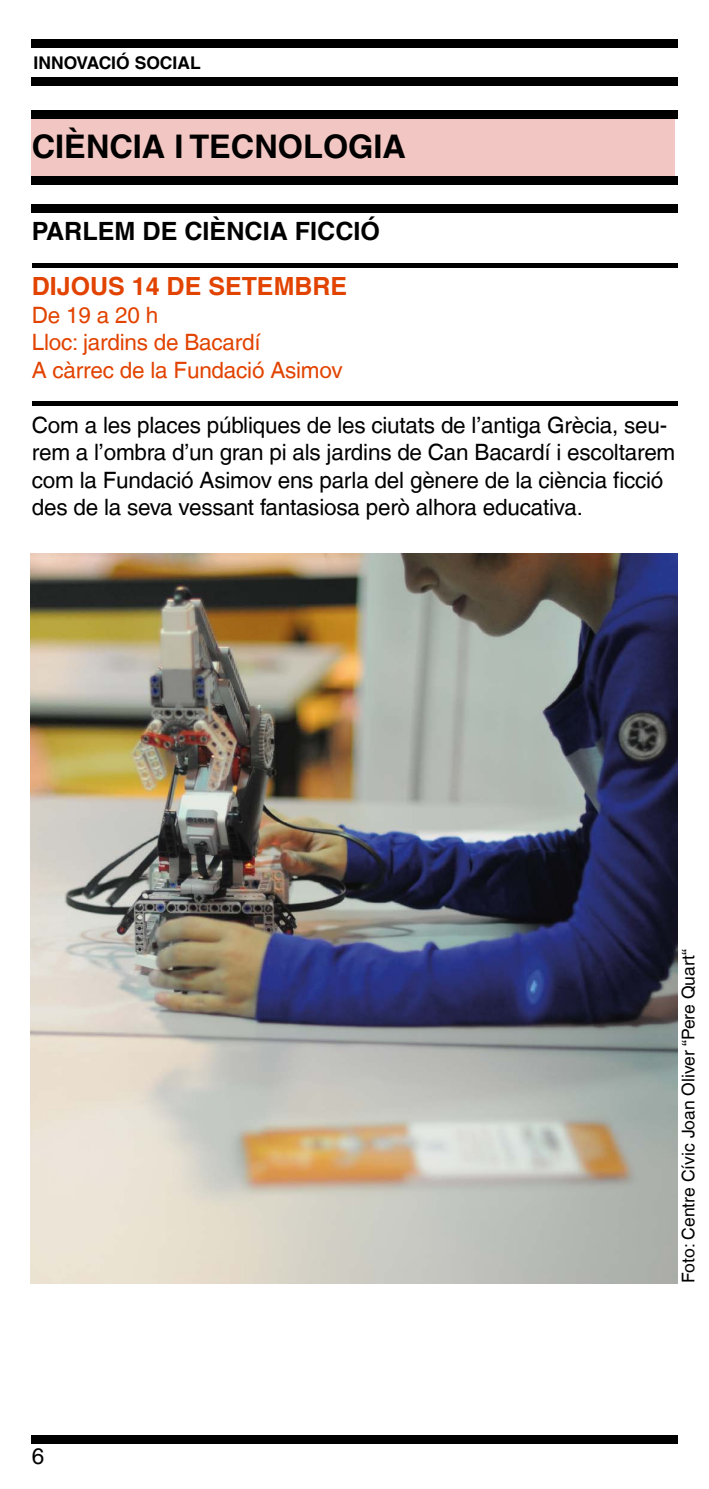
<style>
.page{position:relative;width:709px;height:1489px;background:#fff}
.page>*{position:absolute;margin:0;border:0;box-sizing:border-box;transform-origin:0 0}
.t1{font:700 32.5px "Helvetica LT";color:#000}
.t2{font:700 25.25px "Helvetica LT";color:#000}
.t3{font:700 25px "Helvetica LT";color:#e24301}
.t4{font:22.5px/27.5px "Helvetica LT";letter-spacing:-.01em;color:#000}
.t5{font:22.5px/27.5px "Helvetica LT";letter-spacing:-.01em;color:#e24301}
.t6{font:17.5px "Helvetica LT";color:#000}
.t7{font:700 17.5px "Helvetica LT";color:#000}
</style>
<div class="page">
<div style="left:32px;top:39px;width:646px;height:8px;background:#000"></div>
<div style="left:32px;top:77px;width:646px;height:9px;background:#000"></div>
<div style="left:32px;top:1434px;width:646px;height:9px;background:#000"></div>
<div style="left:32px;top:113px;width:643px;height:69px;background:#f2c6c2"></div>
<div style="left:32px;top:110px;width:646px;height:9px;background:#000"></div>
<div style="left:32px;top:176px;width:646px;height:9px;background:#000"></div>
<div style="left:32px;top:204px;width:646px;height:9px;background:#000"></div>
<hr style="left:32px;top:264px;width:645px;height:4px;background:#000">
<hr style="left:32px;top:401px;width:645px;height:4px;background:#000">
<img style="left:31px;top:553px;width:646px;height:729px">
<p class="t7" style="left:34px;top:52px;width:169px">INNOVACIÓ SOCIAL</p>
<h1 class="t1" style="left:32px;top:126px;width:376px">CIÈNCIA I TECNOLOGIA</h1>
<p class="t2" style="left:32px;top:216px;width:350px">PARLEM DE CIÈNCIA FICCIÓ</p>
<p class="t3" style="left:32px;top:271px;width:317px">DIJOUS 14 DE SETEMBRE</p>
<p class="t5" style="left:32px;top:301px;width:312px">De 19 a 20 h<br>Lloc: jardins de Bacardí<br>A càrrec de la Fundació Asimov</p>
<p class="t4" style="left:32px;top:411px;width:645px">Com a les places públiques de les ciutats de l’antiga Grècia, seu&shy;rem a l’ombra d’un gran pi als jardins de Can Bacardí i escoltarem com la Fundació Asimov ens parla del gènere de la ciència ficció des de la seva vessant fantasiosa però alhora educativa.</p>
<p class="t4" style="left:32px;top:1442px;width:14px">6</p>
<p class="t6" style="left:678px;top:1282px;width:335px;rotate:-90deg">Foto: Centre Cívic Joan Oliver “Pere Quart“</p>
</div>
